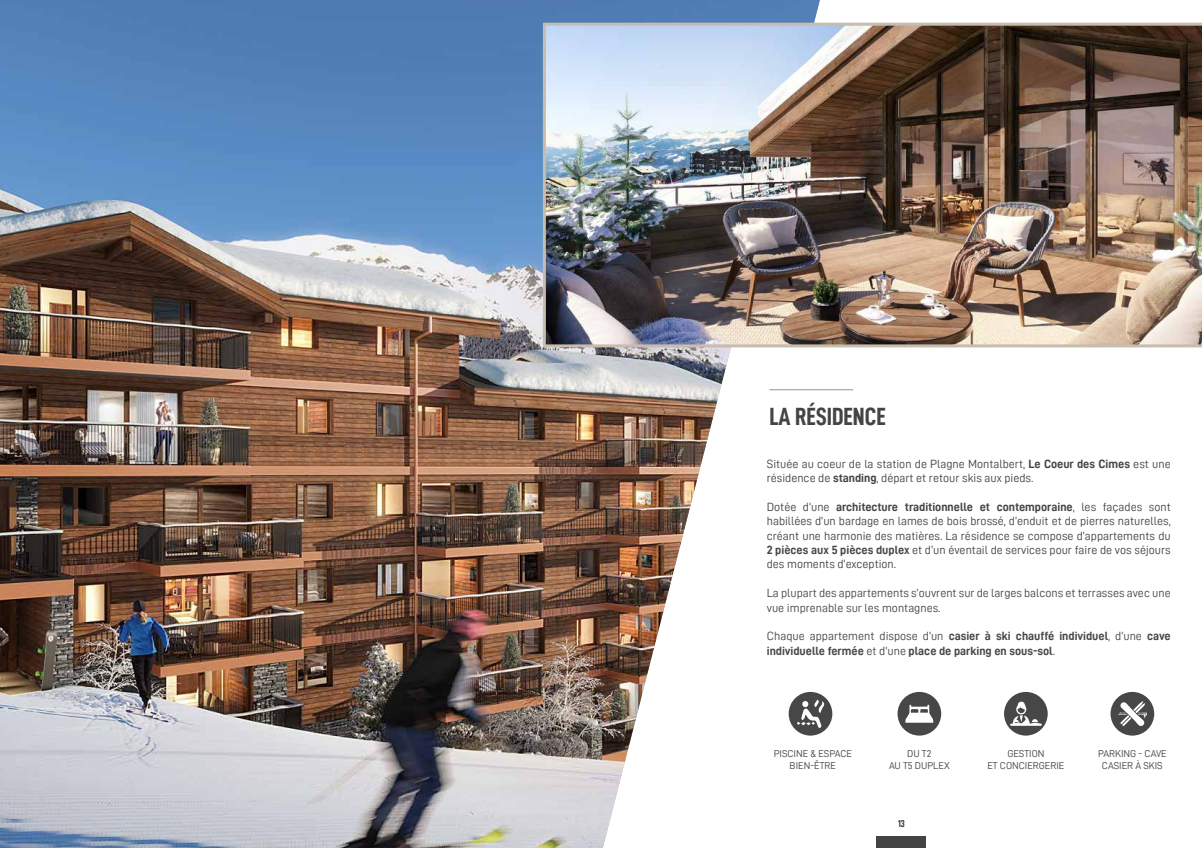
<style>
.page{position:relative;width:1202px;height:848px;background:#fff}
.page>*{position:absolute;margin:0;border:0;box-sizing:border-box;transform-origin:0 0}
.t1{font:25px "D DIN Condensed Bold";color:#454445}
.t2{font:12px/14.4px "D DIN";color:#454445}
.t3{font:12px/14.4px "D DIN";color:#474748}
.t4{font:12px "D DIN Bold";color:#454445}
.t5{font:12px "D DIN Bold";color:#474748}
.t6{font:10px/12px "D DIN";color:#474748;text-align:center}
.t7{font:10px "D DIN Condensed Bold";color:#454445}
.s1{font-family:"D DIN Bold"}
.s2{font-family:"D DIN"}
.s3{color:#474748}
.s4{font-family:"D DIN Bold";color:#474748}
</style>
<div class="page">
<div style="left:877px;top:836px;width:49px;height:12px;background:#454445"></div>
<img style="left:0;top:0;width:820px;height:848px">
<img style="left:543px;top:23px;width:659px;height:324px">
<div style="left:1110px;top:692px;width:44px;height:43px;background:#474748;border-radius:50%"></div>
<svg style="left:1118px;top:701px;width:29px;height:25px"></svg>
<div style="left:1004px;top:692px;width:44px;height:43px;background:#474748;border-radius:50%"></div>
<svg style="left:1010px;top:701px;width:32px;height:25px"></svg>
<div style="left:789px;top:692px;width:43px;height:43px;background:#474748;border-radius:50%"></div>
<svg style="left:797px;top:699px;width:28px;height:29px"></svg>
<div style="left:897px;top:692px;width:44px;height:43px;background:#474748;border-radius:50%"></div>
<svg style="left:905px;top:704px;width:28px;height:18px"></svg>
<hr style="left:769px;top:389px;width:84px;height:1px;background:#a39178">
<h1 class="t1" style="left:769px;top:403px;width:118px">LA RÉSIDENCE</h1>
<p class="t2" style="left:767px;top:456px;width:405px">Située au coeur de la station de Plagne Montalbert, <span class="s1">Le Coeur des Cimes</span> est une résidence de <span class="s1">standing</span>, départ et retour skis aux pieds.</p>
<p class="t4" style="left:767px;top:500px;width:405px"><span class="s2">Dotée d’une</span> architecture traditionnelle et contemporaine<span class="s2">, les façades sont</span></p>
<p class="t2" style="left:767px;top:513px;width:405px;text-align:justify">habillées d’un bardage en lames de bois brossé, d’enduit et de pierres naturelles, créant une harmonie des matières. La résidence se compose d’appartements <span class="s3">du </span><span class="s4">2 pièces aux 5 pièces duplex</span> et d’un éventail de services pour faire de vos séjours des moments d’exception.</p>
<p class="t3" style="left:767px;top:585px;width:405px">La plupart des appartements s’ouvrent sur de larges balcons et terrasses avec une vue imprenable sur les montagnes.</p>
<p class="t3" style="left:767px;top:629px;width:405px">Chaque appartement dispose d’un <span class="s1">casier à ski chauffé individuel</span>, d’une <span class="s1">cave</span></p>
<p class="t5" style="left:767px;top:644px;width:290px">individuelle fermée <span class="s2">et d’une</span> place de parking en sous-sol<span class="s2">.</span></p>
<p class="t6" style="left:774px;top:747px;width:80px">PISCINE &amp; ESPACE<br>BIEN-ÊTRE</p>
<p class="t6" style="left:889px;top:747px;width:62px">DU T2<br>AU T5 DUPLEX</p>
<p class="t7" style="left:898px;top:818px;width:8px">13</p>
<p class="t6" style="left:987px;top:747px;width:78px">GESTION<br>ET CONCIERGERIE</p>
<p class="t6" style="left:1098px;top:747px;width:70px">PARKING - CAVE<br>CASIER À SKIS</p>
</div>
